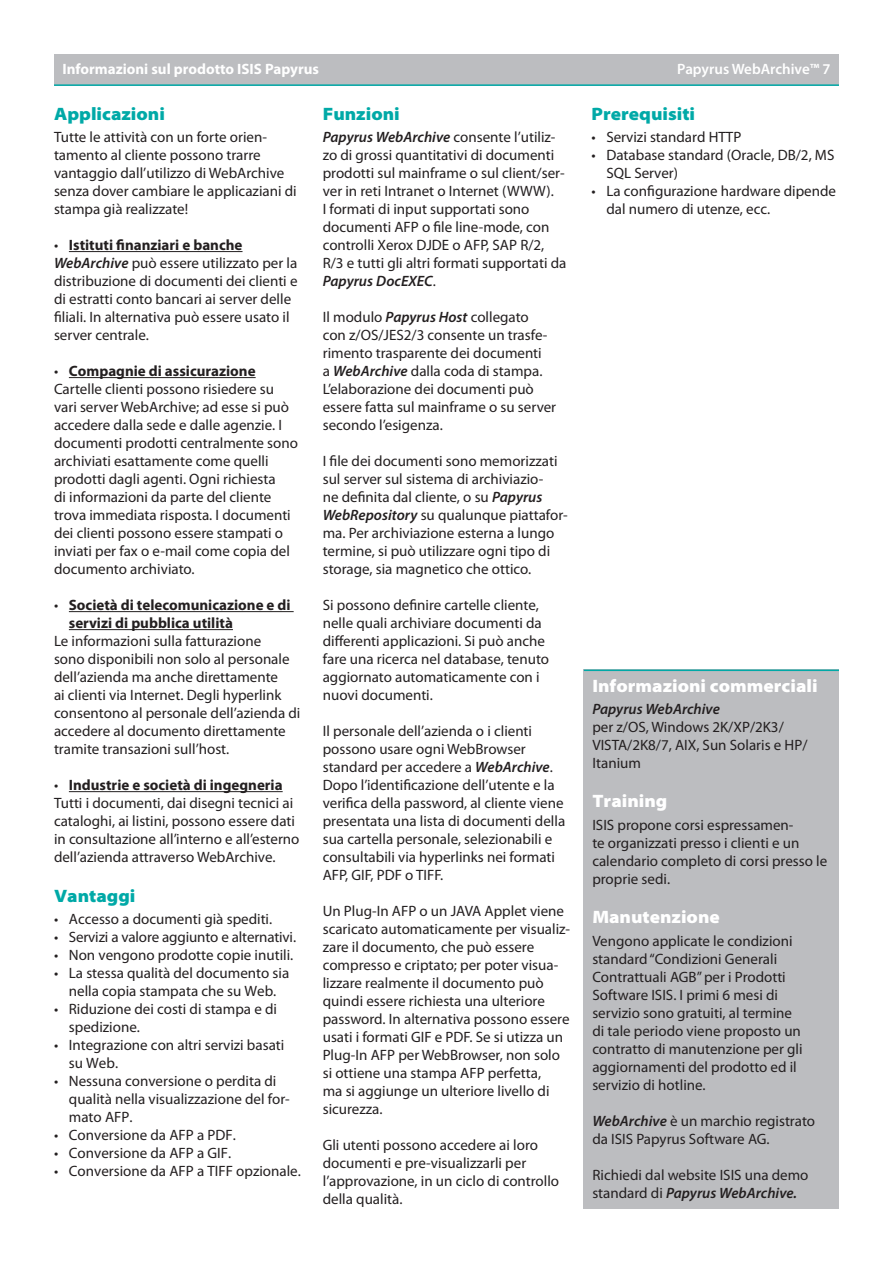
<style>
.page{position:relative;width:893px;height:1263px;background:#fff}
.page>*{position:absolute;margin:0;border:0;box-sizing:border-box;transform-origin:0 0}
.Order_Info__Header{font:900 semi-expanded 18px "Myriad Pro";color:#fff}
.Paragraph_Header{font:900 semi-expanded 18px "Myriad Pro";color:#00a9a7}
.Paragraph_text{font:15px/18px "Myriad Pro";color:#231f20}
.Paragraph_bullet_lis{font:15px/18px "Myriad Pro";color:#231f20}
.Paragraph_bullet_lis-2{font:700 15px/18px "Myriad Pro";color:#231f20}
.t1{font:700 15px "Myriad Pro";color:#fff}
.p2_Headline{font:600 15px "Myriad Pro";color:#fff}
.s1{font-weight:400}
.s2{font-weight:600;font-style:italic}
</style>
<div class="page">
<div style="left:54px;top:54px;width:785px;height:32px;background:#bcbdc0"></div>
<hr style="left:54px;top:84px;width:785px;height:2px;background:#00a9a7">
<hr style="left:69px;top:251px;width:174px;height:1px;background:#231f20">
<hr style="left:69px;top:377px;width:187px;height:1px;background:#231f20">
<hr style="left:69px;top:611px;width:225px;height:1px;background:#231f20">
<hr style="left:69px;top:629px;width:164px;height:1px;background:#231f20">
<hr style="left:69px;top:791px;width:214px;height:1px;background:#231f20">
<div style="left:584px;top:669px;width:255px;height:540px;background:#bcbdc0"></div>
<hr style="left:584px;top:669px;width:255px;height:2px;background:#00a9a7">
<p class="t1" style="left:63px;top:60px;width:258px">Informazioni sul prodotto ISIS Papyrus</p>
<p class="Paragraph_Header" style="left:54px;top:103px;width:112px">Applicazioni</p>
<p class="Paragraph_text" style="left:54px;top:128px;width:244px">Tutte le attività con un forte orien&shy;tamento al cliente possono trarre vantaggio dall’utilizzo di WebArchive senza dover cambiare le applicaziani di stampa già realizzate!</p>
<p class="Paragraph_bullet_lis-2" style="left:54px;top:236px;width:190px"><span class="s1">•</span> Istituti finanziari e banche</p>
<p class="Paragraph_text" style="left:54px;top:254px;width:245px"><span class="s2">WebArchive</span> può essere utilizzato per la distribuzione di documenti dei clienti e di estratti conto bancari ai server delle filiali. In alternativa può essere usato il server centrale.</p>
<p class="Paragraph_bullet_lis-2" style="left:54px;top:362px;width:203px"><span class="s1">•</span> Compagnie di assicurazione</p>
<p class="Paragraph_text" style="left:54px;top:380px;width:246px">Cartelle clienti possono risiedere su vari server WebArchive; ad esse si può accedere dalla sede e dalle agenzie. I documenti prodotti centralmente sono archiviati esattamente come quelli prodotti dagli agenti. Ogni richiesta<br>di informazioni da parte del cliente trova immediata risposta. I documenti dei clienti possono essere stampati o inviati per fax o e-mail come copia del documento archiviato.</p>
<p class="Paragraph_bullet_lis-2" style="left:69px;top:596px;width:223px;text-indent:-15px"><span class="s1">•</span> Società di telecomunicazione e di servizi di pubblica utilità</p>
<p class="Paragraph_text" style="left:54px;top:632px;width:248px">Le informazioni sulla fatturazione<br>sono disponibili non solo al personale dell’azienda ma anche direttamente<br>ai clienti via Internet. Degli hyperlink consentono al personale dell’azienda di accedere al documento direttamente tramite transazioni sull’host.</p>
<p class="Paragraph_bullet_lis-2" style="left:54px;top:776px;width:230px"><span class="s1">•</span> Industrie e società di ingegneria</p>
<p class="Paragraph_text" style="left:54px;top:794px;width:247px">Tutti i documenti, dai disegni tecnici ai cataloghi, ai listini, possono essere dati in consultazione all’interno e all’esterno dell’azienda attraverso WebArchive.</p>
<p class="Paragraph_Header" style="left:54px;top:885px;width:83px">Vantaggi</p>
<p class="Paragraph_bullet_lis" style="left:54px;top:910px;width:220px">• Accesso a documenti già spediti.</p>
<p class="Paragraph_bullet_lis" style="left:54px;top:928px;width:244px">• Servizi a valore aggiunto e alternativi.</p>
<p class="Paragraph_bullet_lis" style="left:54px;top:946px;width:241px">• Non vengono prodotte copie inutili.</p>
<p class="Paragraph_bullet_lis" style="left:54px;top:964px;width:237px;text-align:center">• La stessa qualità del documento sia nella copia stampata che su Web.</p>
<p class="Paragraph_bullet_lis" style="left:69px;top:1000px;width:210px;text-indent:-15px">• Riduzione dei costi di stampa e di spedizione.</p>
<p class="Paragraph_bullet_lis" style="left:69px;top:1036px;width:217px;text-indent:-15px">• Integrazione con altri servizi basati su Web.</p>
<p class="Paragraph_bullet_lis" style="left:69px;top:1072px;width:222px;text-indent:-15px">• Nessuna conversione o perdita di qualità nella visualizzazione del for&shy;mato AFP.</p>
<p class="Paragraph_bullet_lis" style="left:54px;top:1126px;width:183px">• Conversione da AFP a PDF.</p>
<p class="Paragraph_bullet_lis" style="left:54px;top:1144px;width:179px">• Conversione da AFP a GIF.</p>
<p class="Paragraph_bullet_lis" style="left:54px;top:1162px;width:248px">• Conversione da AFP a TIFF opzionale.</p>
<p class="Paragraph_Header" style="left:323px;top:103px;width:79px">Funzioni</p>
<p class="Paragraph_text" style="left:323px;top:128px;width:245px"><span class="s2">Papyrus WebArchive</span> consente l’utiliz&shy;zo di grossi quantitativi di documenti prodotti sul mainframe o sul client/ser&shy;ver in reti Intranet o Internet (WWW).<br>I formati di input supportati sono documenti AFP o file line-mode, con controlli Xerox DJDE o AFP, SAP R/2, R/3 e tutti gli altri formati supportati da <span class="s2">Papyrus DocEXEC</span>.</p>
<p class="Paragraph_text" style="left:323px;top:308px;width:235px">Il modulo <span class="s2">Papyrus Host</span> collegato<br>con z/OS/JES2/3 consente un trasfe&shy;rimento trasparente dei documenti<br>a <span class="s2">WebArchive</span> dalla coda di stampa.<br>L’elaborazione dei documenti può essere fatta sul mainframe o su server secondo l’esigenza.</p>
<p class="Paragraph_text" style="left:323px;top:452px;width:246px">I file dei documenti sono memorizzati sul server sul sistema di archiviazio-<br>ne definita dal cliente, o su <span class="s2">Papyrus WebRepository</span> su qualunque piattafor&shy;ma. Per archiviazione esterna a lungo termine, si può utilizzare ogni tipo di storage, sia magnetico che ottico.</p>
<p class="Paragraph_text" style="left:323px;top:596px;width:228px">Si possono definire cartelle cliente, nelle quali archiviare documenti da differenti applicazioni. Si può anche fare una ricerca nel database, tenuto aggiornato automaticamente con i nuovi documenti.</p>
<p class="Paragraph_text" style="left:323px;top:722px;width:244px">Il personale dell’azienda o i clienti possono usare ogni WebBrowser standard per accedere a <span class="s2">WebArchive</span>.<br>Dopo l’identificazione dell’utente e la verifica della password, al cliente viene presentata una lista di documenti della sua cartella personale, selezionabili e consultabili via hyperlinks nei formati AFP, GIF, PDF o TIFF.</p>
<p class="Paragraph_text" style="left:323px;top:902px;width:249px">Un Plug-In AFP o un JAVA Applet viene scaricato automaticamente per visualiz&shy;zare il documento, che può essere compresso e criptato; per poter visua&shy;lizzare realmente il documento può quindi essere richiesta una ulteriore password. In alternativa possono essere usati i formati GIF e PDF. Se si utizza un Plug-In AFP per WebBrowser, non solo si ottiene una stampa AFP perfetta,<br>ma si aggiunge un ulteriore livello di sicurezza.</p>
<p class="Paragraph_text" style="left:323px;top:1136px;width:238px">Gli utenti possono accedere ai loro documenti e pre-visualizzarli per l’approvazione, in un ciclo di controllo della qualità.</p>
<p class="p2_Headline" style="left:677px;top:60px;width:155px">Papyrus WebArchive™ 7</p>
<p class="Paragraph_Header" style="left:591px;top:103px;width:105px">Prerequisiti</p>
<p class="Paragraph_bullet_lis" style="left:591px;top:128px;width:151px">• Servizi standard HTTP</p>
<p class="Paragraph_bullet_lis" style="left:606px;top:146px;width:229px;text-indent:-15px">• Database standard (Oracle, DB/2, MS<br>SQL Server)</p>
<p class="Paragraph_bullet_lis" style="left:606px;top:182px;width:231px;text-indent:-15px">• La configurazione hardware dipende dal numero di utenze, ecc.</p>
<p class="Order_Info__Header" style="left:592px;top:675px;width:227px">Informazioni commerciali</p>
<p class="Paragraph_text" style="left:592px;top:700px;width:217px"><span class="s2">Papyrus WebArchive<br></span>per z/OS, Windows 2K/XP/2K3/<br>VISTA/2K8/7, AIX, Sun Solaris e HP/<br>Itanium</p>
<p class="Order_Info__Header" style="left:592px;top:791px;width:77px">Training</p>
<p class="Paragraph_text" style="left:592px;top:816px;width:236px">ISIS propone corsi espressamen-<br>te organizzati presso i clienti e un calendario completo di corsi presso le proprie sedi.</p>
<p class="Order_Info__Header" style="left:592px;top:907px;width:129px">Manutenzione</p>
<p class="Paragraph_text" style="left:592px;top:932px;width:212px">Vengono applicate le condizioni standard “Condizioni Generali<br>Contrattuali AGB” per i Prodotti<br>Software ISIS. I primi 6 mesi di servizio sono gratuiti, al termine di tale periodo viene proposto un contratto di manutenzione per gli aggiornamenti del prodotto ed il servizio di hotline.</p>
<p class="Paragraph_text" style="left:592px;top:1112px;width:224px"><span class="s2">WebArchive</span> è un marchio registrato da ISIS Papyrus Software AG.</p>
<p class="Paragraph_text" style="left:592px;top:1166px;width:218px">Richiedi dal website ISIS una demo standard di <span class="s2">Papyrus WebArchive.</span></p>
</div>
